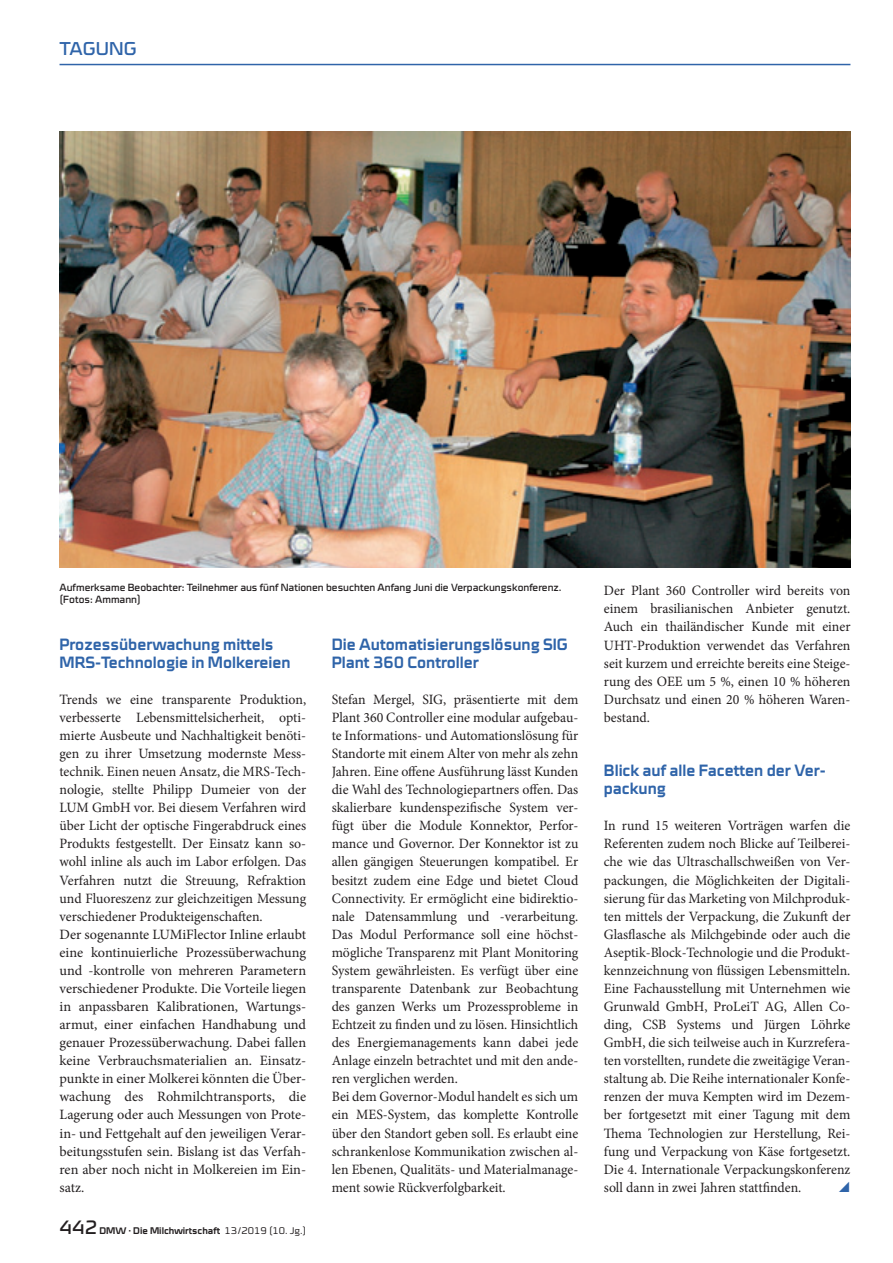
<style>
.page{position:relative;width:893px;height:1263px;background:#fff}
.page>*{position:absolute;margin:0;border:0;box-sizing:border-box;transform-origin:0 0}
.t1{font:18.75px "Cube OT";letter-spacing:.01em;color:#2f64a9}
.t2{font:700 16.5px/18px "Cube OT";color:#2f64a9}
.t3{font:14.25px/18px "Minion Pro";color:#231f20}
.t4{font:10.5px/12px "Cube OT";color:#231f20}
.t5{font:700 9.75px "Cube OT";color:#231f20}
.s1{font-weight:400;font-size:19.5px}
.s2{font-weight:300}
</style>
<div class="page">
<hr style="left:60px;top:64px;width:790px;height:1px;background:#2f64a9">
<img style="left:60px;top:132px;width:790px;height:436px">
<h1 class="t1" style="left:60px;top:38px;width:79px">Tagung</h1>
<p class="t4" style="left:60px;top:582px;width:504px">Aufmerksame Beobachter: Teilnehmer aus fünf Nationen besuchten Anfang Juni die Verpackungskonferenz. (Fotos: Ammann)</p>
<p class="t3" style="left:604px;top:582px;width:248px;text-align:justify">Der Plant 360 Controller wird bereits von einem brasilianischen Anbieter genutzt.<br>Auch ein thailändischer Kunde mit einer UHT-Produktion verwendet das Verfahren seit kurzem und erreichte bereits eine Steige&shy;rung des OEE um 5 %, einen 10 % höheren Durchsatz und einen 20 % höheren Waren&shy;bestand.</p>
<p class="t2" style="left:332px;top:635px;width:238px">Die Automatisierungslösung SIG<br>Plant 360 Controller</p>
<p class="t3" style="left:332px;top:690px;width:248px">Stefan Mergel, SIG, präsentierte mit dem Plant 360 Controller eine modular aufgebau&shy;te Informations- und Automationslösung für Standorte mit einem Alter von mehr als zehn Jahren. Eine offene Ausführung lässt Kunden die Wahl des Technologiepartners offen. Das skalierbare kundenspezifische System ver&shy;fügt über die Module Konnektor, Perfor&shy;mance und Governor. Der Konnektor ist zu allen gängigen Steuerungen kompatibel. Er besitzt zudem eine Edge und bietet Cloud Connectivity. Er ermöglicht eine bidirektio&shy;nale Datensammlung und -verarbeitung.<br>Das Modul Performance soll eine höchst&shy;mögliche Transparenz mit Plant Monitoring System gewährleisten. Es verfügt über eine transparente Datenbank zur Beobachtung des ganzen Werks um Prozessprobleme in Echtzeit zu finden und zu lösen. Hinsichtlich des Energiemanagements kann dabei jede Anlage einzeln betrachtet und mit den ande&shy;ren verglichen werden.<br>Bei dem Governor-Modul handelt es sich um ein MES-System, das komplette Kontrolle über den Standort geben soll. Es erlaubt eine schrankenlose Kommunikation zwischen al&shy;len Ebenen, Qualitäts- und Materialmanage&shy;ment sowie Rückverfolgbarkeit.</p>
<p class="t2" style="left:60px;top:635px;width:233px">Prozessüberwachung mittels<br>MRS-Technologie in Molkereien</p>
<p class="t3" style="left:60px;top:690px;width:248px">Trends we eine transparente Produktion, verbesserte Lebensmittelsicherheit, opti&shy;mierte Ausbeute und Nachhaltigkeit benöti&shy;gen zu ihrer Umsetzung modernste Mess&shy;technik. Einen neuen Ansatz, die MRS-Tech&shy;nologie, stellte Philipp Dumeier von der LUM GmbH vor. Bei diesem Verfahren wird über Licht der optische Fingerabdruck eines Produkts festgestellt. Der Einsatz kann so&shy;wohl inline als auch im Labor erfolgen. Das Verfahren nutzt die Streuung, Refraktion und Fluoreszenz zur gleichzeitigen Messung verschiedener Produkteigenschaften.<br>Der sogenannte LUMiFlector Inline erlaubt eine kontinuierliche Prozessüberwachung und -kontrolle von mehreren Parametern verschiedener Produkte. Die Vorteile liegen in anpassbaren Kalibrationen, Wartungs&shy;armut, einer einfachen Handhabung und genauer Prozessüberwachung. Dabei fallen keine Verbrauchsmaterialien an. Einsatz&shy;punkte in einer Molkerei könnten die Über&shy;wachung des Rohmilchtransports, die Lagerung oder auch Messungen von Prote&shy;in- und Fettgehalt auf den jeweiligen Verar&shy;beitungsstufen sein. Bislang ist das Verfah&shy;ren aber noch nicht in Molkereien im Ein&shy;satz.</p>
<p class="t2" style="left:604px;top:761px;width:223px">Blick auf alle Facetten der Ver&shy;packung</p>
<p class="t3" style="left:604px;top:817px;width:248px;text-align:justify">In rund 15 weiteren Vorträgen warfen die Referenten zudem noch Blicke auf Teilberei&shy;che wie das Ultraschallschweißen von Ver&shy;packungen, die Möglichkeiten der Digitali&shy;sierung für das Marketing von Milchproduk&shy;ten mittels der Verpackung, die Zukunft der Glasflasche als Milchgebinde oder auch die Aseptik-Block-Technologie und die Produkt&shy;kennzeichnung von flüssigen Lebensmitteln.<br>Eine Fachausstellung mit Unternehmen wie Grunwald GmbH, ProLeiT AG, Allen Co&shy;ding, CSB Systems und Jürgen Löhrke GmbH, die sich teilweise auch in Kurzrefera&shy;ten vorstellten, rundete die zweitägige Veran&shy;staltung ab. Die Reihe internationaler Konfe&shy;renzen der muva Kempten wird im Dezem&shy;ber fortgesetzt mit einer Tagung mit dem Thema Technologien zur Herstellung, Rei&shy;fung und Verpackung von Käse fortgesetzt.<br>Die 4. Internationale Verpackungskonferenz soll dann in zwei Jahren stattfinden.</p>
<p class="t5" style="left:60px;top:1225px;width:248px"><span class="s1">442</span> DMW · Die Milchwirtschaft <span class="s2">13/2019 (10. Jg.)</span></p>
</div>
